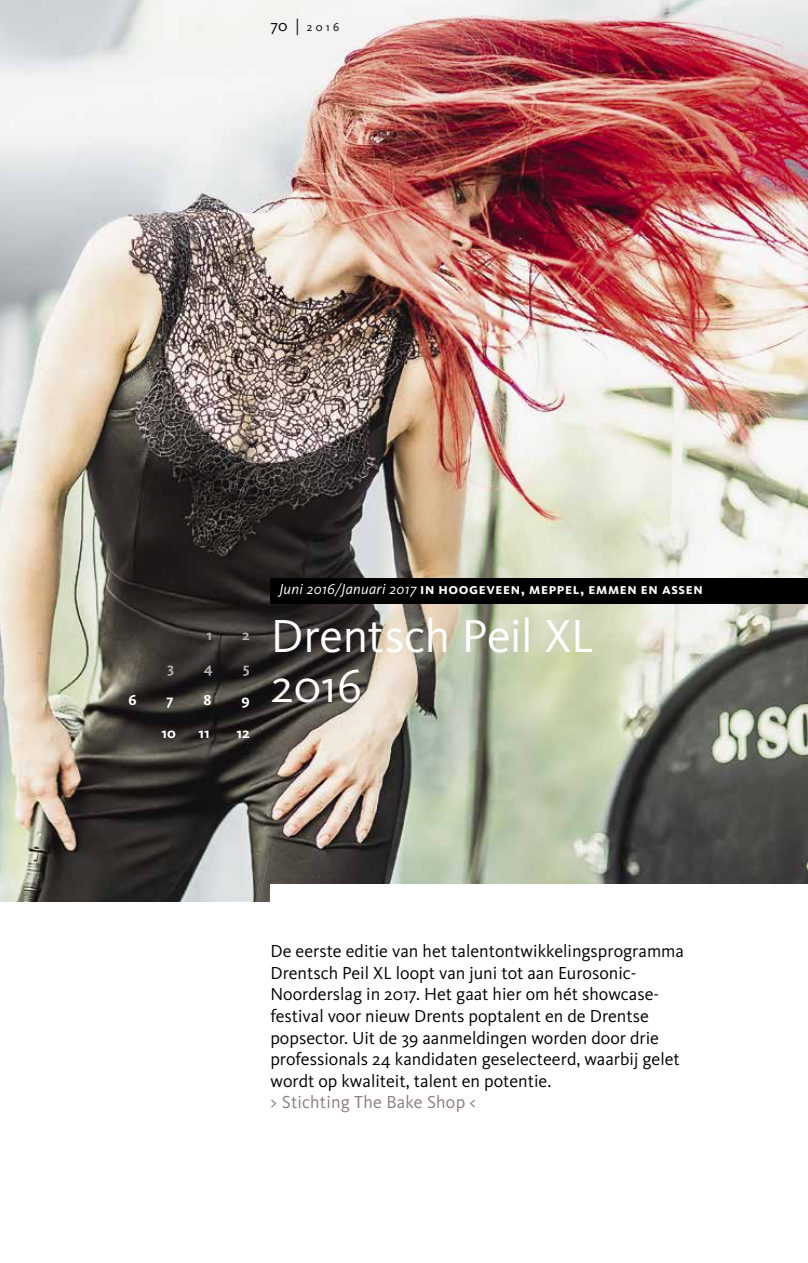
<style>
.page{position:relative;width:808px;height:1263px;background:#fff}
.page>*{position:absolute;margin:0;border:0;box-sizing:border-box;transform-origin:0 0}
.t1{font:48px/49.5px "Kievit OT";letter-spacing:-.005em;color:#fff}
.t2{font:18px/21.6px "Kievit OT";color:#000}
.t3{font:18px "Kievit OT";letter-spacing:.01em;color:#887c7e}
.t4{font:700 15px "Kievit OT";letter-spacing:.04em;color:#fff}
.t5{font:700 15px "Kievit OT";color:#b6aeaa}
.t6{font:12px "Kievit OT";color:#000}
.s1{font-size:16.5px}
.s2{font-weight:400;font-style:italic}
</style>
<div class="page">
<img style="left:0;top:0;width:808px;height:901px">
<div style="left:271px;top:884px;width:537px;height:26px;background:#fff"></div>
<div style="left:271px;top:578px;width:537px;height:26px;background:#000"></div>
<p class="t6" style="left:271px;top:20px;width:70px"><span class="s1">70 |</span> 2016</p>
<p class="t5" style="left:207px;top:627px;width:7px">1</p>
<p class="t5" style="left:242px;top:627px;width:9px">2</p>
<p class="t5" style="left:167px;top:659px;width:8px">3</p>
<p class="t5" style="left:204px;top:659px;width:11px">4</p>
<p class="t5" style="left:243px;top:659px;width:8px">5</p>
<p class="t4" style="left:129px;top:692px;width:10px">6</p>
<p class="t4" style="left:166px;top:692px;width:9px">7</p>
<p class="t4" style="left:203px;top:692px;width:10px">8</p>
<p class="t4" style="left:241px;top:692px;width:10px">9</p>
<p class="t4" style="left:162px;top:724px;width:16px">10</p>
<p class="t4" style="left:198px;top:724px;width:13px">11</p>
<p class="t4" style="left:237px;top:724px;width:15px">12</p>
<p class="t4" style="left:279px;top:580px;width:425px"><span class="s2">Juni 2016/Januari 2017</span> in hoogeveen, meppel, emmen en assen</p>
<h1 class="t1" style="left:271px;top:612px;width:325px">Drentsch Peil XL<br>2016</h1>
<p class="t2" style="left:270px;top:940px;width:415px">De eerste editie van het talentontwikkelingsprogramma Drentsch Peil XL loopt van juni tot aan Eurosonic-Noorderslag in 2017. Het gaat hier om hét showcase&shy;festival voor nieuw Drents poptalent en de Drentse popsector. Uit de 39 aanmeldingen worden door drie professionals 24 kandidaten geselecteerd, waarbij gelet wordt op kwaliteit, talent en potentie.</p>
<p class="t3" style="left:270px;top:1092px;width:207px">&gt; Stichting The Bake Shop &lt;</p>
</div>
